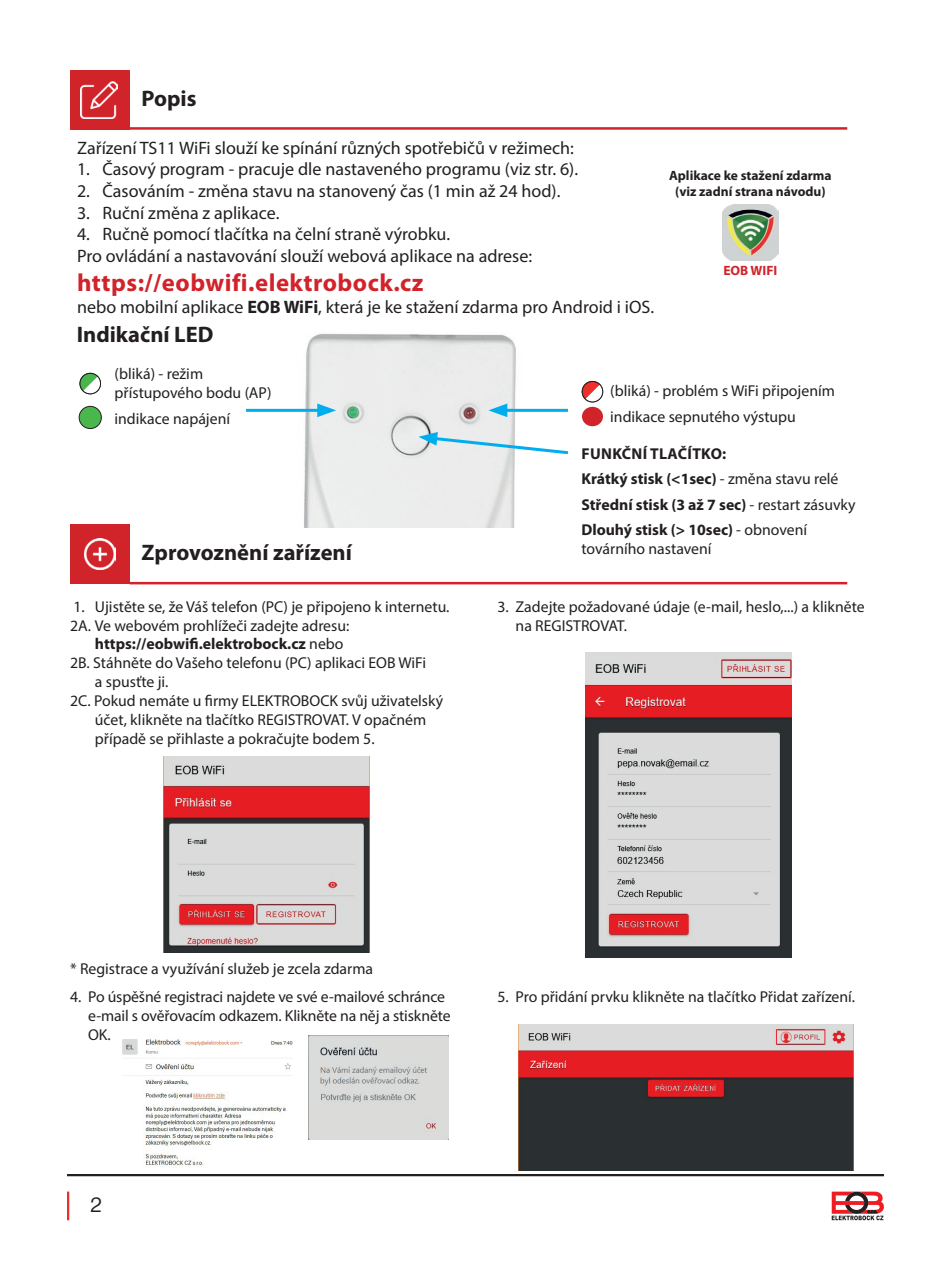
<style>
.page{position:relative;width:951px;height:1263px;background:#fff}
.page>*{position:absolute;margin:0;border:0;box-sizing:border-box;transform-origin:0 0}
.t1{font:700 24.75px "Myriad Pro";letter-spacing:.02em;color:#d1232a}
.t2{font:700 22.5px "Myriad Pro";color:#231f20}
.t3{font:22.5px "Nimbus Sans DOT";color:#231f20}
.t4{font:18px/21.6px "Myriad Pro";color:#231f20}
.t5{font:15.75px/18.9px "Myriad Pro";color:#231f20}
.t6{font:700 15.75px/25.2px "Myriad Pro";color:#231f20}
.t7{font:700 13.5px/16.2px "Myriad Pro";color:#231f20;text-align:center}
.t8{font:700 13.5px "Myriad Pro";color:#d1232a}
.s1{font-weight:700}
.s2{font-weight:400}
</style>
<div class="page">
<hr style="left:67px;top:1191px;width:2px;height:29px;background:#ee2d2d">
<svg style="left:831px;top:1191px;width:52px;height:29px"></svg>
<hr style="left:67px;top:1174px;width:816px;height:2px;background:#231f20">
<div style="left:70px;top:70px;width:60px;height:60px;background:#d1232a"></div>
<div style="left:70px;top:524px;width:60px;height:60px;background:#d1232a"></div>
<hr style="left:126px;top:127px;width:721px;height:3px;background:#d1232a">
<hr style="left:130px;top:582px;width:717px;height:2px;background:#d1232a">
<img style="left:81px;top:82px;width:36px;height:36px">
<img style="left:85px;top:539px;width:31px;height:31px">
<img style="left:292px;top:333px;width:234px;height:194px">
<hr style="left:246px;top:409px;width:76px;height:3px;background:#00aeef">
<svg style="left:317px;top:403px;width:19px;height:14px"></svg>
<svg style="left:418px;top:432px;width:151px;height:24px"></svg>
<img style="left:722px;top:204px;width:56px;height:56px">
<img style="left:163px;top:757px;width:207px;height:195px">
<img style="left:585px;top:653px;width:206px;height:304px">
<img style="left:122px;top:1039px;width:171px;height:128px">
<img style="left:518px;top:1024px;width:335px;height:146px">
<div style="left:582px;top:407px;width:21px;height:19px;background:#d1232a;border-radius:50%"></div>
<svg style="left:582px;top:381px;width:20px;height:21px"></svg>
<div style="left:582px;top:381px;width:20px;height:21px;border:1px solid #231f20;border-radius:50%"></div>
<svg style="left:80px;top:373px;width:20px;height:21px"></svg>
<div style="left:80px;top:373px;width:21px;height:21px;border:1px solid #231f20;border-radius:50%"></div>
<div style="left:79px;top:406px;width:22px;height:23px;background:#49b74b;border-radius:50%"></div>
<div style="left:79px;top:406px;width:22px;height:23px;border:1px solid #231f20;border-radius:50%"></div>
<hr style="left:502px;top:409px;width:66px;height:3px;background:#00aeef">
<svg style="left:488px;top:403px;width:19px;height:14px"></svg>
<img style="left:308px;top:1036px;width:140px;height:104px">
<h2 class="t2" style="left:141px;top:86px;width:56px">Popis</h2>
<p class="t4" style="left:77px;top:137px;width:498px">Zařízení TS11 WiFi slouží ke spínání různých spotřebičů v režimech:</p>
<p class="t4" style="left:77px;top:158px;width:502px">1. Časový program - pracuje dle nastaveného programu (viz str. 6).</p>
<p class="t4" style="left:77px;top:180px;width:484px">2. Časováním - změna stavu na stanovený čas (1 min až 24 hod).</p>
<p class="t4" style="left:77px;top:201px;width:204px">3. Ruční změna z aplikace.</p>
<p class="t4" style="left:77px;top:223px;width:456px">4. Ručně pomocí tlačítka na čelní straně výrobku.<br>Pro ovládání a nastavování slouží webová aplikace na adrese:</p>
<h1 class="t1" style="left:77px;top:269px;width:348px">https://eobwifi.elektrobock.cz</h1>
<p class="t4" style="left:77px;top:296px;width:578px">nebo mobilní aplikace <span class="s1">EOB WiFi</span>, která je ke stažení zdarma pro Android i iOS.</p>
<h2 class="t2" style="left:77px;top:322px;width:138px">Indikační LED</h2>
<p class="t7" style="left:669px;top:168px;width:164px">Aplikace ke stažení zdarma (viz zadní strana návodu)</p>
<p class="t8" style="left:723px;top:263px;width:56px">EOB WIFI</p>
<p class="t5" style="left:114px;top:364px;width:158px">(bliká) - režim přístupového bodu (AP)</p>
<p class="t5" style="left:114px;top:409px;width:117px">indikace napájení</p>
<h2 class="t2" style="left:141px;top:540px;width:212px">Zprovoznění zařízení</h2>
<p class="t5" style="left:73px;top:597px;width:377px">1. Ujistěte se, že Váš telefon (PC) je připojeno k internetu.</p>
<p class="t5" style="left:70px;top:616px;width:281px">2A. Ve webovém prohlížeči zadejte adresu:</p>
<p class="t6" style="left:95px;top:632px;width:250px">https://eobwifi.elektrobock.cz <span class="s2">nebo</span></p>
<p class="t5" style="left:70px;top:653px;width:357px">2B. Stáhněte do Vašeho telefonu (PC) aplikaci EOB WiFi</p>
<p class="t5" style="left:95px;top:672px;width:75px">a spusťte ji.</p>
<p class="t5" style="left:70px;top:691px;width:374px">2C. Pokud nemáte u firmy ELEKTROBOCK svůj uživatelský</p>
<p class="t5" style="left:95px;top:710px;width:333px">účet, klikněte na tlačítko REGISTROVAT. V opačném</p>
<p class="t5" style="left:95px;top:729px;width:281px">případě se přihlaste a pokračujte bodem 5.</p>
<p class="t5" style="left:610px;top:377px;width:226px;line-height:26.8px">(bliká) - problém s WiFi připojením indikace sepnutého výstupu</p>
<p class="t6" style="left:581px;top:441px;width:276px">FUNKČNÍ TLAČÍTKO:<br>Krátký stisk (&lt;1sec) <span class="s2">- změna stavu relé </span>Střední stisk (3 až 7 sec) <span class="s2">- restart zásuvky </span>Dlouhý stisk (&gt; 10sec) <span class="s2">- obnovení</span></p>
<p class="t5" style="left:581px;top:539px;width:132px">továrního nastavení</p>
<p class="t5" style="left:515px;top:597px;width:350px;text-indent:-18px">3. Zadejte požadované údaje (e-mail, heslo,...) a klikněte na REGISTROVAT.</p>
<p class="t5" style="left:70px;top:959px;width:304px">* Registrace a využívání služeb je zcela zdarma</p>
<p class="t5" style="left:88px;top:987px;width:364px;text-indent:-18px">4. Po úspěšné registraci najdete ve své e-mailové schránce e-mail s ověřovacím odkazem. Klikněte na něj a stiskněte<br>OK.</p>
<p class="t5" style="left:497px;top:987px;width:359px">5. Pro přidání prvku klikněte na tlačítko Přidat zařízení.</p>
<h2 class="t3" style="left:89px;top:1192px;width:15px">2</h2>
</div>
